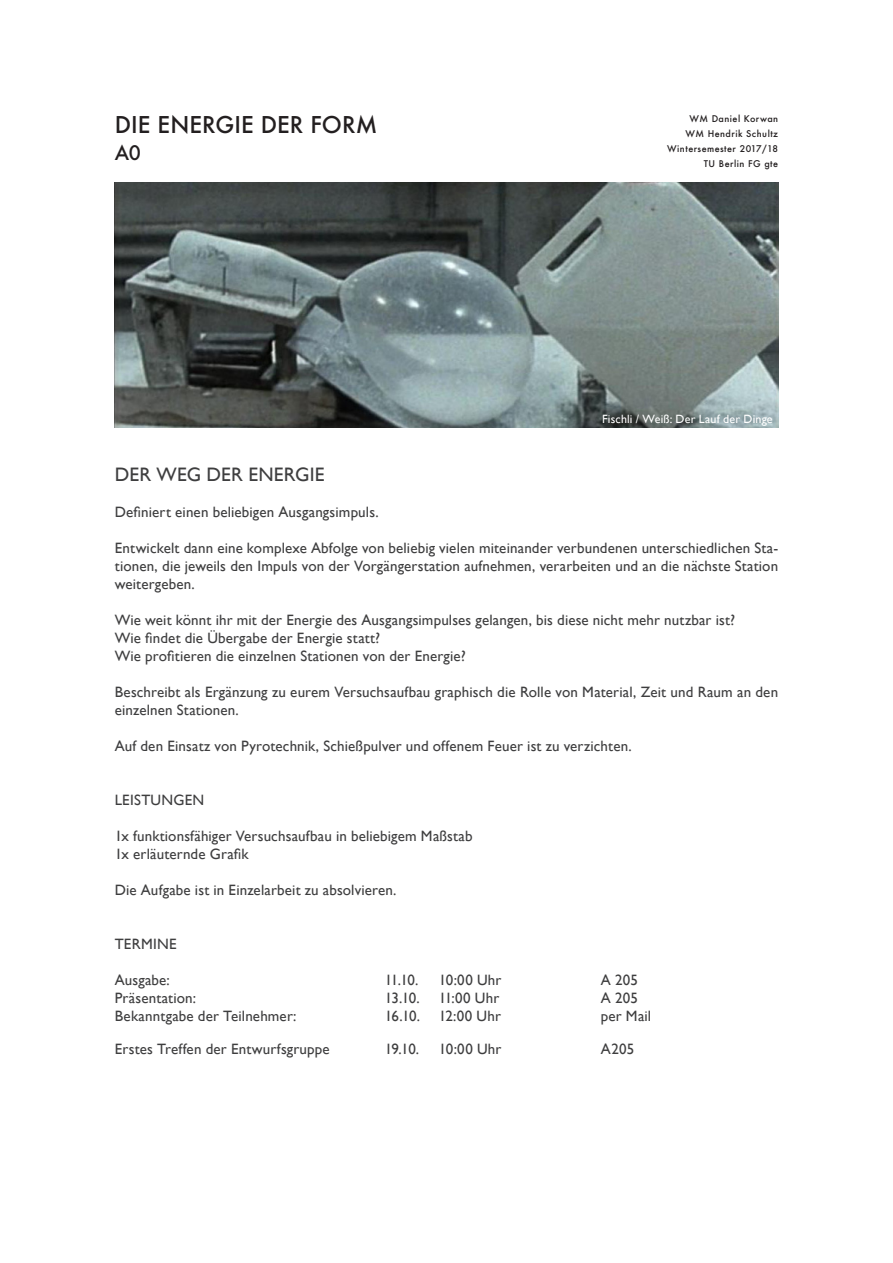
<style>
.page{position:relative;width:893px;height:1263px;background:#fff}
.page>*{position:absolute;margin:0;border:0;box-sizing:border-box;transform-origin:0 0}
.Quellen__Unterschrif{font:500 22.5px "Futura";letter-spacing:.005em;color:#231f20}
.Quellen__Unterschrif-2{font:19.5px "Gill Sans";letter-spacing:.01em;color:#3e3e3f}
.Quellen__Unterschrif-3{font:500 19.5px "Futura";color:#231f20}
.Quellen__Unterschrif-4{font:15px/18px "Gill Sans";letter-spacing:.01em;color:#3e3e3f;text-align:justify}
.Quellen__Unterschrif-5{font:15px "Gill Sans";letter-spacing:-.015em;color:#3e3e3f}
.Quellen__Unterschrif-6{font:12px "Gill Sans";letter-spacing:.015em;color:#fff}
.t1{font:500 9px "Futura";letter-spacing:.05em;color:#231f20}
</style>
<div class="page">
<img style="left:115px;top:182px;width:663px;height:245px">
<p class="Quellen__Unterschrif" style="left:115px;top:110px;width:264px">DIE ENERGIE DER FORM</p>
<p class="Quellen__Unterschrif-3" style="left:115px;top:140px;width:28px">A0</p>
<p class="t1" style="left:689px;top:113px;width:90px">WM Daniel Korwan</p>
<p class="t1" style="left:685px;top:128px;width:94px">WM Hendrik Schultz</p>
<p class="t1" style="left:667px;top:143px;width:112px">Wintersemester 2017/18</p>
<p class="t1" style="left:704px;top:158px;width:76px">TU Berlin FG gte</p>
<p class="Quellen__Unterschrif-6" style="left:602px;top:412px;width:172px">Fischli / Weiß: Der Lauf der Dinge</p>
<p class="Quellen__Unterschrif-2" style="left:115px;top:463px;width:211px">DER WEG DER ENERGIE</p>
<p class="Quellen__Unterschrif-4" style="left:115px;top:503px;width:265px">Definiert einen beliebigen Ausgangsimpuls.</p>
<p class="Quellen__Unterschrif-4" style="left:115px;top:539px;width:665px">Entwickelt dann eine komplexe Abfolge von beliebig vielen miteinander verbundenen unterschiedlichen Sta&shy;tionen, die jeweils den Impuls von der Vorgängerstation aufnehmen, verarbeiten und an die nächste Station weitergeben.</p>
<p class="Quellen__Unterschrif-4" style="left:115px;top:611px;width:622px">Wie weit könnt ihr mit der Energie des Ausgangsimpulses gelangen, bis diese nicht mehr nutzbar ist?</p>
<p class="Quellen__Unterschrif-4" style="left:115px;top:629px;width:267px">Wie findet die Übergabe der Energie statt?</p>
<p class="Quellen__Unterschrif-4" style="left:115px;top:647px;width:352px">Wie profitieren die einzelnen Stationen von der Energie?</p>
<p class="Quellen__Unterschrif-4" style="left:115px;top:683px;width:665px">Beschreibt als Ergänzung zu eurem Versuchsaufbau graphisch die Rolle von Material, Zeit und Raum an den einzelnen Stationen.</p>
<p class="Quellen__Unterschrif-4" style="left:115px;top:737px;width:518px">Auf den Einsatz von Pyrotechnik, Schießpulver und offenem Feuer ist zu verzichten.</p>
<p class="Quellen__Unterschrif-4" style="left:115px;top:791px;width:91px">LEISTUNGEN</p>
<p class="Quellen__Unterschrif-4" style="left:115px;top:827px;width:359px">1x funktionsfähiger Versuchsaufbau in beliebigem Maßstab</p>
<p class="Quellen__Unterschrif-4" style="left:115px;top:845px;width:135px">1x erläuternde Grafik</p>
<p class="Quellen__Unterschrif-4" style="left:115px;top:881px;width:283px">Die Aufgabe ist in Einzelarbeit zu absolvieren.</p>
<p class="Quellen__Unterschrif-4" style="left:115px;top:935px;width:63px">TERMINE</p>
<p class="Quellen__Unterschrif-4" style="left:115px;top:971px;width:57px">Ausgabe:</p>
<p class="Quellen__Unterschrif-4" style="left:385px;top:971px;width:35px">11.10.</p>
<p class="Quellen__Unterschrif-4" style="left:439px;top:971px;width:64px">10:00 Uhr</p>
<p class="Quellen__Unterschrif-4" style="left:601px;top:971px;width:39px">A 205</p>
<p class="Quellen__Unterschrif-4" style="left:115px;top:989px;width:83px">Präsentation:</p>
<p class="Quellen__Unterschrif-4" style="left:385px;top:989px;width:37px">13.10.</p>
<p class="Quellen__Unterschrif-4" style="left:439px;top:989px;width:62px">11:00 Uhr</p>
<p class="Quellen__Unterschrif-4" style="left:601px;top:989px;width:39px">A 205</p>
<p class="Quellen__Unterschrif-4" style="left:115px;top:1007px;width:183px">Bekanntgabe der Teilnehmer:</p>
<p class="Quellen__Unterschrif-5" style="left:385px;top:1007px;width:118px">16.10. 12:00 Uhr</p>
<p class="Quellen__Unterschrif-4" style="left:601px;top:1007px;width:52px">per Mail</p>
<p class="Quellen__Unterschrif-4" style="left:115px;top:1039px;width:216px">Erstes Treffen der Entwurfsgruppe</p>
<p class="Quellen__Unterschrif-4" style="left:385px;top:1039px;width:36px">19.10.</p>
<p class="Quellen__Unterschrif-4" style="left:439px;top:1039px;width:64px">10:00 Uhr</p>
<p class="Quellen__Unterschrif-4" style="left:601px;top:1039px;width:35px">A205</p>
</div>
